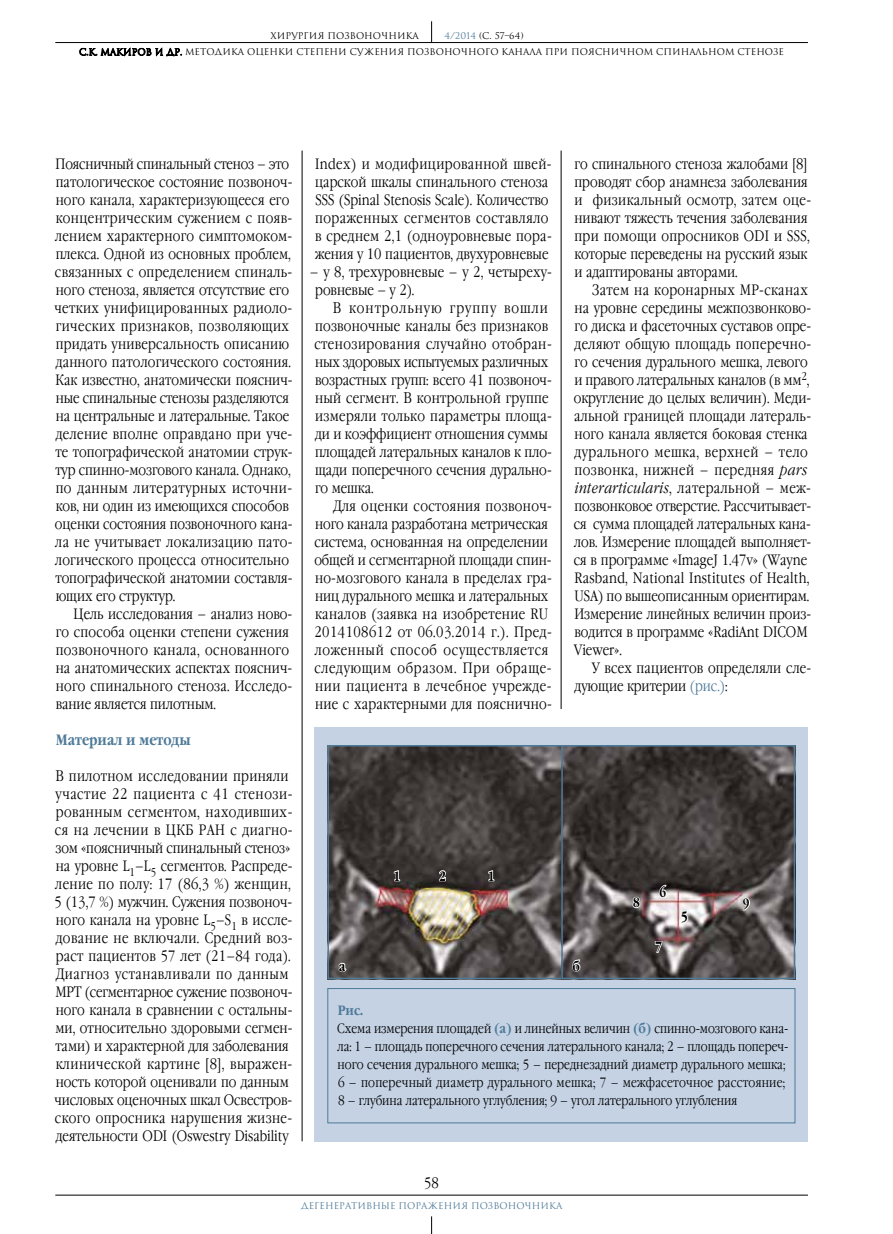
<style>
.page{position:relative;width:893px;height:1234px;background:#fff}
.page>*{position:absolute;margin:0;border:0;box-sizing:border-box;transform-origin:0 0}
.t1{font:300 15px/18px "Garamond Narrow C";letter-spacing:.01em;color:#000}
.t2{font:700 15px "Garamond Narrow C";color:#4e7a98}
.t3{font:300 13.5px/18px "Garamond Narrow C";color:#000}
.t4{font:700 13.5px "Garamond Narrow C";color:#000}
.t5{font:9px/15.9px "Romul";color:#000}
.t6{font:9px "Romul";color:#4e7a98}
.s1{color:#4e7a98}
.s2{font-style:italic}
.s3{font-weight:700;color:#4e7a98}
</style>
<div class="page">
<hr style="left:55px;top:1194px;width:753px;height:1px;background:#000">
<svg style="left:431px;top:1216px;width:1px;height:17px"></svg>
<hr style="left:55px;top:42px;width:753px;height:1px;background:#000">
<svg style="left:431px;top:21px;width:1px;height:21px"></svg>
<svg style="left:79px;top:43px;width:103px;height:14px"></svg>
<hr style="left:302px;top:150px;width:1px;height:990px;background:#000">
<hr style="left:561px;top:150px;width:1px;height:558px;background:#000">
<div style="left:315px;top:726px;width:493px;height:414px;background:#c4d2e4"></div>
<div style="left:327px;top:987px;width:468px;height:135px;border:1px solid #4e7a98"></div>
<img style="left:330px;top:747px;width:231px;height:228px">
<div style="left:327px;top:744px;width:247px;height:234px;border:2px solid #4e7a98"></div>
<svg style="left:393px;top:869px;width:8px;height:12px"></svg>
<svg style="left:487px;top:869px;width:8px;height:12px"></svg>
<svg style="left:438px;top:869px;width:9px;height:12px"></svg>
<svg style="left:564px;top:747px;width:228px;height:228px;background:#4d4745"></svg>
<div style="left:561px;top:744px;width:234px;height:234px;border:2px solid #4e7a98"></div>
<svg style="left:742px;top:896px;width:9px;height:15px"></svg>
<svg style="left:680px;top:897px;width:9px;height:26px"></svg>
<svg style="left:654px;top:939px;width:9px;height:14px"></svg>
<svg style="left:632px;top:895px;width:9px;height:13px"></svg>
<svg style="left:658px;top:883px;width:9px;height:15px"></svg>
<svg style="left:337px;top:957px;width:11px;height:15px"></svg>
<svg style="left:571px;top:933px;width:10px;height:39px"></svg>
<p class="t5" style="left:444px;top:28px;width:81px"><span class="s1">4/2014</span> (С. 57–64)</p>
<p class="t5" style="left:79px;top:28px;width:707px;text-indent:191px">ХИРУРГИЯ ПОЗВОНОЧНИКА<br>С.К. Макиров и др. Методика оценки степени сужения позвоночного канала при поясничном спинальном стенозе</p>
<p class="t1" style="left:54px;top:155px;width:240px">Поясничный спинальный стеноз – это патологическое состояние позвоноч&shy;ного канала, характеризующееся его концентрическим сужением с появ&shy;лением характерного симптомоком&shy;плекса. Одной из основных проблем, связанных с определением спиналь&shy;ного стеноза, является отсутствие его четких унифицированных радиоло&shy;гических признаков, позволяющих придать универсальность описанию данного патологического состояния.<br>Как известно, анатомически пояснич&shy;ные спинальные стенозы разделяются на центральные и латеральные. Такое деление вполне оправдано при уче&shy;те топографической анатомии струк&shy;тур спинно-мозгового канала. Однако, по данным литературных источни&shy;ков, ни один из имеющихся способов оценки состояния позвоночного кана&shy;ла не учитывает локализацию пато&shy;логического процесса относительно топографической анатомии составля&shy;ющих его структур.</p>
<p class="t1" style="left:56px;top:605px;width:238px;text-indent:18px">Цель исследования – анализ ново&shy;го способа оценки степени сужения позвоночного канала, основанного на анатомических аспектах пояснич&shy;ного спинального стеноза. Исследо&shy;вание является пилотным.</p>
<p class="t2" style="left:56px;top:731px;width:137px">Материал и методы</p>
<p class="t1" style="left:54px;top:767px;width:240px">В пилотном исследовании приняли участие 22 пациента с 41 стенози&shy;рованным сегментом, находивших&shy;ся на лечении в ЦКБ РАН с диагно&shy;зом «поясничный спинальный стеноз» на уровне L<sub>1</sub>–L<sub>5</sub> сегментов. Распреде&shy;ление по полу: 17 (86,3 %) женщин, 5 (13,7 %) мужчин. Сужения позвоноч&shy;ного канала на уровне L<sub>5</sub>–S<sub>1</sub> в иссле&shy;дование не включали. Средний воз&shy;раст пациентов 57 лет (21–84 года).<br>Диагноз устанавливали по данным МРТ (сегментарное сужение позвоноч&shy;ного канала в сравнении с остальны&shy;ми, относительно здоровыми сегмен&shy;тами) и характерной для заболевания клинической картине [8], выражен&shy;ность которой оценивали по данным числовых оценочных шкал Освестров&shy;ского опросника нарушения жизне&shy;деятельности ODI (Oswestry Disability</p>
<p class="t1" style="left:315px;top:155px;width:238px">Index) и модифицированной швей&shy;царской шкалы спинального стеноза SSS (Spinal Stenosis Scale). Количество пораженных сегментов составляло в среднем 2,1 (одноуровневые пора&shy;жения у 10 пациентов, двухуровневые</p>
<p class="t1" style="left:315px;top:263px;width:238px;text-indent:-5px">– у 8, трехуровневые – у 2, четыреху&shy;ровневые – у 2).</p>
<p class="t1" style="left:314px;top:299px;width:239px;text-indent:18px">В контрольную группу вошли позвоночные каналы без признаков стенозирования случайно отобран&shy;ных здоровых испытуемых различных возрастных групп: всего 41 позвоноч&shy;ный сегмент. В контрольной группе измеряли только параметры площа&shy;ди и коэффициент отношения суммы площадей латеральных каналов к пло&shy;щади поперечного сечения дурально&shy;го мешка.</p>
<p class="t1" style="left:314px;top:497px;width:239px;text-indent:19px">Для оценки состояния позвоноч&shy;ного канала разработана метрическая система, основанная на определении общей и сегментарной площади спин&shy;но-мозгового канала в пределах гра&shy;ниц дурального мешка и латеральных каналов (заявка на изобретение RU 2014108612 от 06.03.2014 г.). Пред&shy;ложенный способ осуществляется следующим образом. При обраще&shy;нии пациента в лечебное учрежде&shy;ние с характерными для пояснично-</p>
<p class="t1" style="left:574px;top:155px;width:238px">го спинального стеноза жалобами [8] проводят сбор анамнеза заболевания и физикальный осмотр, затем оце&shy;нивают тяжесть течения заболевания при помощи опросников ODI и SSS, которые переведены на русский язык и адаптированы авторами.</p>
<p class="t1" style="left:574px;top:281px;width:239px;text-indent:19px">Затем на коронарных МР-сканах на уровне середины межпозвонково&shy;го диска и фасеточных суставов опре&shy;деляют общую площадь поперечно&shy;го сечения дурального мешка, левого и правого латеральных каналов (в мм<sup>2</sup>, округление до целых величин). Меди&shy;альной границей площади латераль&shy;ного канала является боковая стенка дурального мешка, верхней – тело позвонка, нижней – передняя <span class="s2">pars interarticularis</span>, латеральной – меж&shy;позвонковое отверстие. Рассчитывает&shy;ся сумма площадей латеральных кана&shy;лов. Измерение площадей выполняет&shy;ся в программе «ImageJ 1.47v» (Wayne Rasband, National Institutes of Health, USA) по вышеописанным ориентирам.<br>Измерение линейных величин произ&shy;водится в программе «RadiAnt DICOM Viewer».</p>
<p class="t1" style="left:574px;top:659px;width:238px;text-indent:17px">У всех пациентов определяли сле&shy;дующие критерии <span class="s1">(рис.)</span>:</p>
<p class="t4" style="left:394px;top:868px;width:8px">1</p>
<p class="t4" style="left:439px;top:868px;width:8px">2</p>
<p class="t4" style="left:488px;top:868px;width:8px">1</p>
<p class="t4" style="left:633px;top:894px;width:8px">8</p>
<p class="t4" style="left:660px;top:884px;width:8px">6</p>
<p class="t4" style="left:655px;top:938px;width:8px">7</p>
<p class="t4" style="left:681px;top:908px;width:8px">5</p>
<p class="t4" style="left:743px;top:895px;width:8px">9</p>
<p class="t4" style="left:339px;top:958px;width:8px">а</p>
<p class="t4" style="left:573px;top:958px;width:9px">б</p>
<p class="t3" style="left:337px;top:1001px;width:453px"><span class="s3">Рис.<br></span>Схема измерения площадей <span class="s3">(а)</span> и линейных величин <span class="s3">(б)</span> спинно-мозгового кана&shy;ла: 1 – площадь поперечного сечения латерального канала; 2 – площадь попереч&shy;ного сечения дурального мешка; 5 – переднезадний диаметр дурального мешка; 6 – поперечный диаметр дурального мешка; 7 – межфасеточное расстояние; 8 – глубина латерального углубления; 9 – угол латерального углубления</p>
<p class="t1" style="left:424px;top:1173px;width:16px">58</p>
<p class="t6" style="left:301px;top:1200px;width:263px">Дегенеративные поражения позвоночника</p>
</div>
